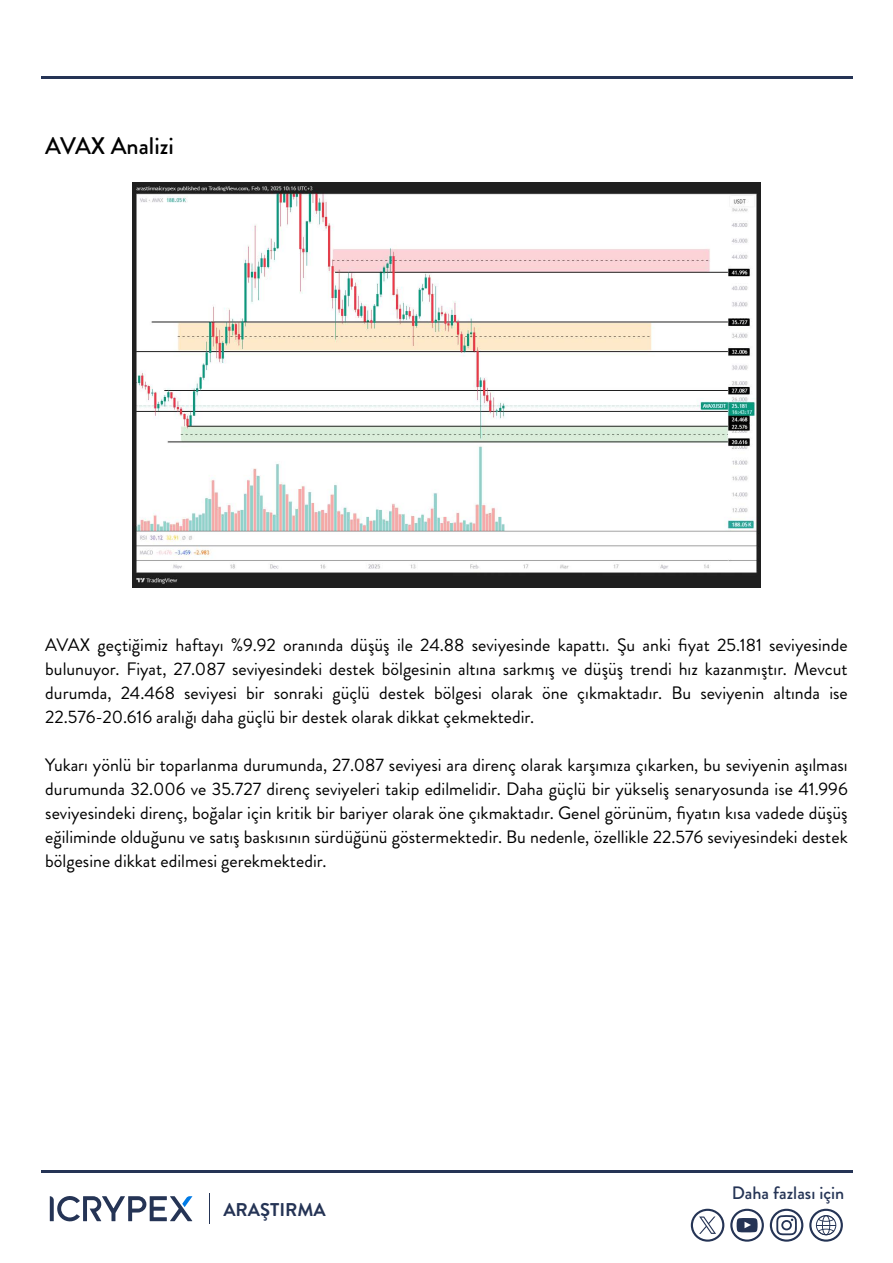
<style>
.page{position:relative;width:893px;height:1263px;background:#fff}
.page>*{position:absolute;margin:0;border:0;box-sizing:border-box;transform-origin:0 0}
.t1{font:500 24px "Brandon Grotesque";color:#000}
.t2{font:700 18.45px "Brandon Grotesque";color:#253455}
.t3{font:18px/24px "Brandon Grotesque";color:#000;text-align:justify}
.t4{font:500 18px "Brandon Grotesque";color:#253455}
</style>
<div class="page">
<img style="left:132px;top:183px;width:629px;height:405px">
<hr style="left:41px;top:1170px;width:811px;height:2px;background:#253455">
<hr style="left:41px;top:76px;width:811px;height:2px;background:#253455">
<svg style="left:50px;top:1196px;width:142px;height:26px"></svg>
<hr style="left:209px;top:1193px;width:1px;height:31px;background:#253455">
<svg style="left:809px;top:1209px;width:34px;height:33px"></svg>
<svg style="left:770px;top:1209px;width:33px;height:33px"></svg>
<svg style="left:730px;top:1209px;width:34px;height:33px"></svg>
<svg style="left:691px;top:1209px;width:33px;height:33px"></svg>
<h1 class="t1" style="left:45px;top:129px;width:130px">AVAX Analizi</h1>
<p class="t3" style="left:45px;top:633px;width:804px">AVAX geçtiğimiz haftayı %9.92 oranında düşüş ile 24.88 seviyesinde kapattı. Şu anki fiyat 25.181 seviyesinde bulunuyor. Fiyat, 27.087 seviyesindeki destek bölgesinin altına sarkmış ve düşüş trendi hız kazanmıştır. Mevcut durumda, 24.468 seviyesi bir sonraki güçlü destek bölgesi olarak öne çıkmaktadır. Bu seviyenin altında ise 22.576-20.616 aralığı daha güçlü bir destek olarak dikkat çekmektedir.</p>
<p class="t3" style="left:45px;top:753px;width:804px">Yukarı yönlü bir toparlanma durumunda, 27.087 seviyesi ara direnç olarak karşımıza çıkarken, bu seviyenin aşılması durumunda 32.006 ve 35.727 direnç seviyeleri takip edilmelidir. Daha güçlü bir yükseliş senaryosunda ise 41.996 seviyesindeki direnç, boğalar için kritik bir bariyer olarak öne çıkmaktadır. Genel görünüm, fiyatın kısa vadede düşüş eğiliminde olduğunu ve satış baskısının sürdüğünü göstermektedir. Bu nedenle, özellikle 22.576 seviyesindeki destek bölgesine dikkat edilmesi gerekmektedir.</p>
<p class="t2" style="left:223px;top:1197px;width:104px">ARAŞTIRMA</p>
<p class="t4" style="left:732px;top:1181px;width:114px">Daha fazlası için</p>
</div>
